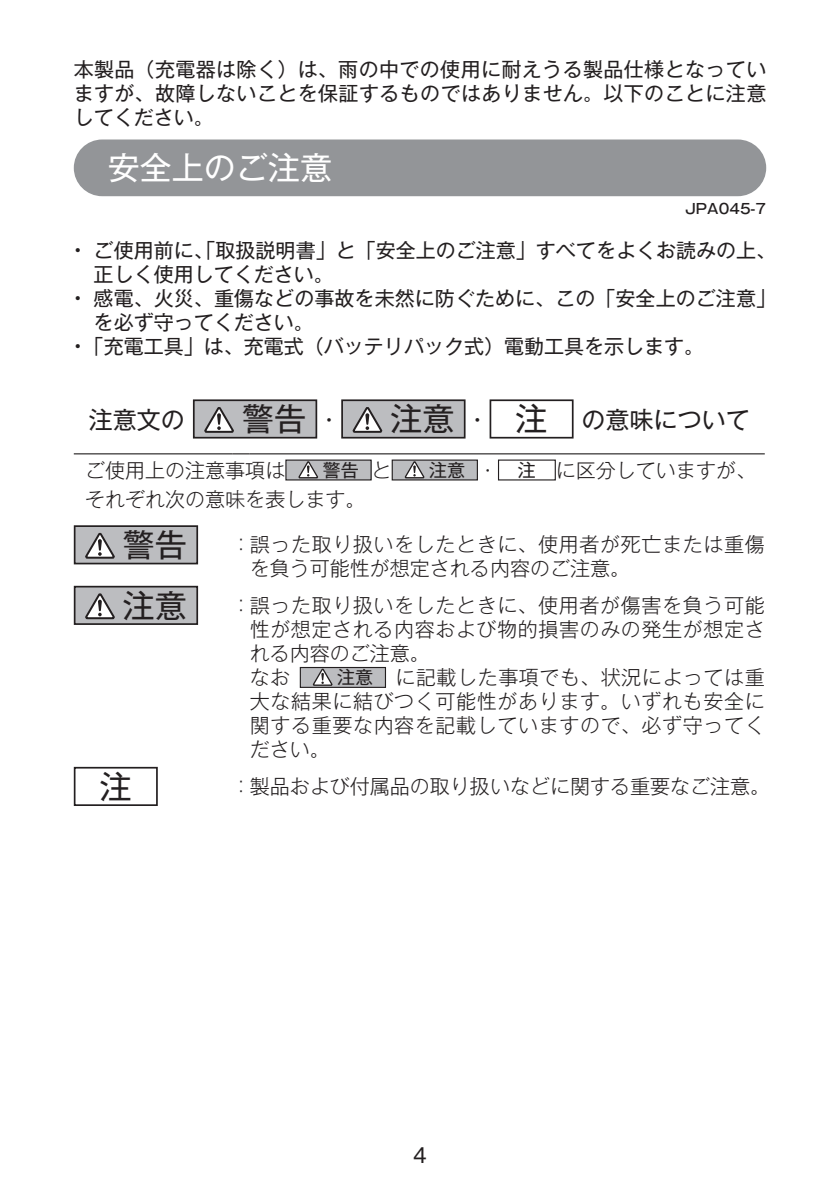
<style>
.page{position:relative;width:840px;height:1191px;background:#fff}
.page>*{position:absolute;margin:0;border:0;box-sizing:border-box;transform-origin:0 0}
.t1{font:32px "Gothic MB101 Pro";color:#231f20}
.t2{font:32px "Gothic MB101 Pro";color:#fff}
.t3{font:24px "Gothic MB101 Pro";color:#231f20}
.t4{font:20px/24px "Gothic MB101 Pro";color:#231f20}
.t5{font:300 20px/24.2px "Gothic MB101 Pro";letter-spacing:.03em;color:#231f20}
.t6{font:300 20px "Gothic MB101 Pro";color:#231f20}
.t7{font:18px "Gothic MB101 Pro";color:#231f20}
.t8{font:500 14px "Gothic MB101 Pro";color:#231f20}
.s1{font-weight:500}
.s2{font-size:24px}
.s3{font-size:32px}
.s4{font-weight:300;font-size:20px}
.s5{font-weight:400;font-size:18px}
</style>
<div class="page">
<div style="left:74px;top:139px;width:691px;height:57px;background:#939598;border-radius:28px"></div>
<hr style="left:74px;top:453px;width:158px;height:1px;background:#231f20">
<svg style="left:232px;top:453px;width:17px;height:1px"></svg>
<hr style="left:249px;top:453px;width:515px;height:1px;background:#231f20">
<div style="left:194px;top:400px;width:122px;height:38px;background:#bcbdc0"></div>
<svg style="left:204px;top:407px;width:30px;height:26px"></svg>
<div style="left:193px;top:399px;width:124px;height:39px;border:2px solid #231f20"></div>
<div style="left:342px;top:400px;width:122px;height:38px;background:#bcbdc0"></div>
<svg style="left:352px;top:407px;width:30px;height:26px"></svg>
<div style="left:341px;top:399px;width:124px;height:39px;border:2px solid #231f20"></div>
<div style="left:489px;top:399px;width:84px;height:39px;border:2px solid #231f20"></div>
<div style="left:286px;top:460px;width:85px;height:20px;background:#bcbdc0"></div>
<svg style="left:298px;top:461px;width:20px;height:17px"></svg>
<div style="left:285px;top:459px;width:86px;height:21px;border:1px solid #231f20"></div>
<div style="left:392px;top:460px;width:85px;height:20px;background:#bcbdc0"></div>
<svg style="left:404px;top:461px;width:20px;height:17px"></svg>
<div style="left:391px;top:459px;width:86px;height:21px;border:1px solid #231f20"></div>
<div style="left:75px;top:526px;width:122px;height:37px;background:#bcbdc0"></div>
<svg style="left:85px;top:533px;width:30px;height:26px"></svg>
<div style="left:74px;top:525px;width:124px;height:39px;border:2px solid #231f20"></div>
<div style="left:75px;top:586px;width:122px;height:38px;background:#bcbdc0"></div>
<svg style="left:85px;top:593px;width:30px;height:26px"></svg>
<div style="left:74px;top:586px;width:124px;height:39px;border:2px solid #231f20"></div>
<div style="left:300px;top:667px;width:85px;height:20px;background:#bcbdc0"></div>
<svg style="left:312px;top:669px;width:20px;height:17px"></svg>
<div style="left:299px;top:667px;width:87px;height:21px;border:1px solid #231f20"></div>
<div style="left:74px;top:767px;width:84px;height:39px;border:2px solid #231f20"></div>
<p class="t4" style="left:74px;top:55px;width:693px;text-align:justify">本製品（充電器は除く）は、雨の中での使用に耐えうる製品仕様となっていますが、故障しないことを保証するものではありません。以下のことに注意してください。</p>
<h1 class="t2" style="left:108px;top:141px;width:226px">安全上のご注意</h1>
<p class="t8" style="left:684px;top:197px;width:82px">JPA045-7</p>
<p class="t4" style="left:94px;top:235px;width:683px;text-indent:-20px"><span class="s1">•</span> ご使用前に、「取扱説明書」と「安全上のご注意」すべてをよくお読みの上、正しく使用してください。</p>
<p class="t4" style="left:94px;top:283px;width:683px;text-indent:-20px"><span class="s1">•</span> 感電、火災、重傷などの事故を未然に防ぐために、この「安全上のご注意」を必ず守ってください。</p>
<p class="t4" style="left:74px;top:331px;width:631px"><span class="s1">•</span>「充電工具」は、充電式（バッテリパック式）電動工具を示します。</p>
<p class="t3" style="left:89px;top:399px;width:97px">注意文の</p>
<h1 class="t1" style="left:242px;top:392px;width:95px">警告 <span class="s2">･</span></h1>
<p class="t3" style="left:390px;top:399px;width:360px"><span class="s3">注意</span>・ <span class="s3">注</span> の意味について</p>
<p class="t6" style="left:85px;top:453px;width:202px">ご使用上の注意事項は</p>
<p class="t7" style="left:322px;top:455px;width:70px">警告 <span class="s4">と</span></p>
<p class="t6" style="left:429px;top:453px;width:328px"><span class="s5">注意</span> ・ <span class="s5">注</span> に区分していますが、</p>
<p class="t6" style="left:85px;top:482px;width:281px">それぞれ次の意味を表します。</p>
<h1 class="t1" style="left:123px;top:518px;width:65px">警告</h1>
<p class="t5" style="left:249px;top:529px;width:516px;text-indent:-18px">：誤った取り扱いをしたときに、使用者が死亡または重傷を負う可能性が想定される内容のご注意。</p>
<h1 class="t1" style="left:123px;top:579px;width:65px">注意</h1>
<p class="t5" style="left:249px;top:590px;width:516px;text-indent:-18px">：誤った取り扱いをしたときに、使用者が傷害を負う可能性が想定される内容および物的損害のみの発生が想定される内容のご注意。<br>なお</p>
<p class="t5" style="left:249px;top:662px;width:516px;text-align:justify;text-indent:87px"><span class="s5">注意</span> に記載した事項でも、状況によっては重大な結果に結びつく可能性があります。いずれも安全に関する重要な内容を記載していますので、必ず守ってください。</p>
<h1 class="t1" style="left:100px;top:760px;width:33px">注</h1>
<p class="t6" style="left:231px;top:769px;width:540px">：製品および付属品の取り扱いなどに関する重要なご注意。</p>
<p class="t4" style="left:413px;top:1140px;width:15px">4</p>
</div>
